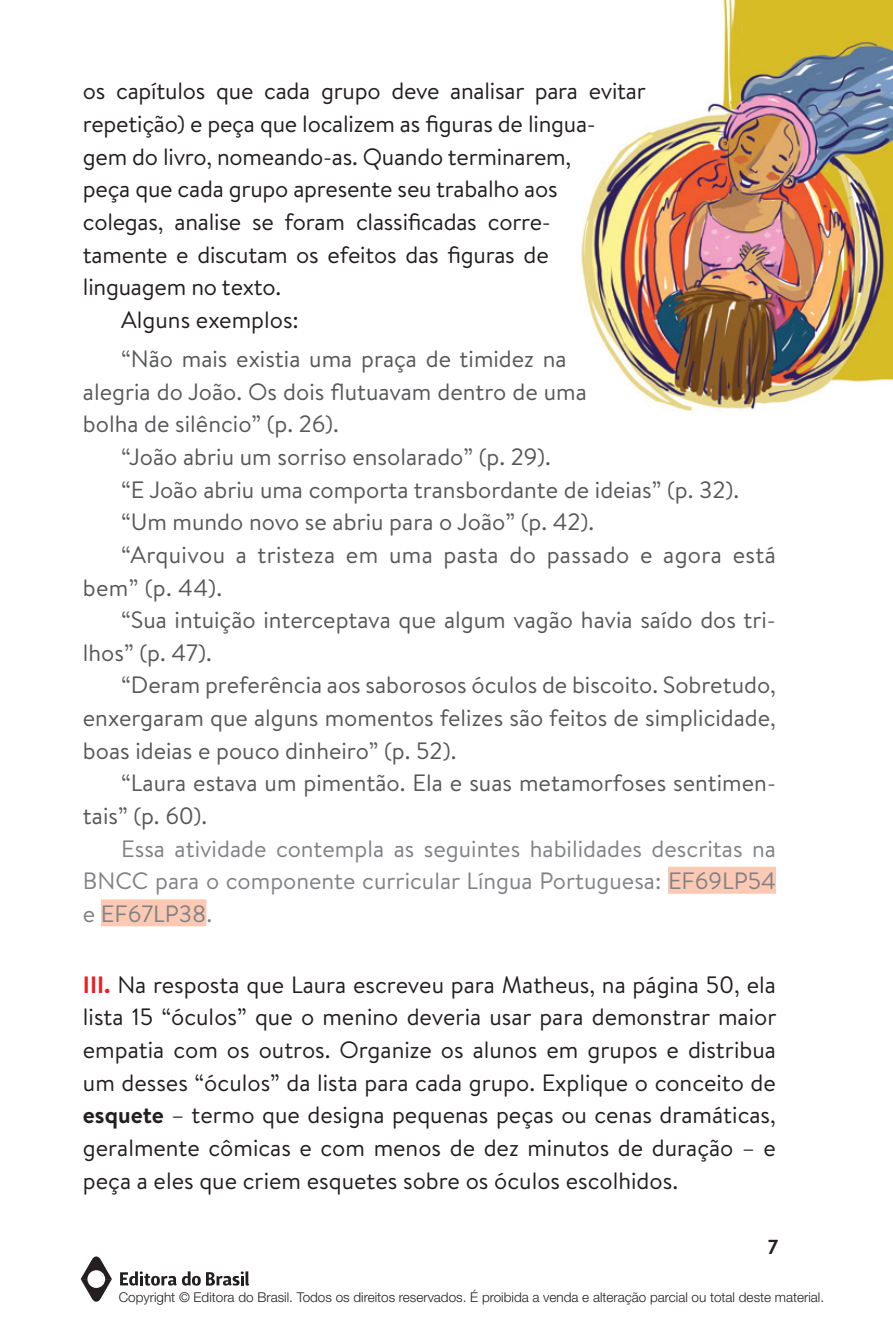
<style>
.page{position:relative;width:893px;height:1340px;background:#fff}
.page>*{position:absolute;margin:0;border:0;box-sizing:border-box;transform-origin:0 0}
.t1{font:23.62px/32.6px "Brandon Text";letter-spacing:-.01em;color:#231f20;text-align:justify}
.t2{font:23.62px "Brandon Text";color:#57585a}
.t3{font:23.62px/32.6px "Brandon Text";color:#808285;text-align:justify}
.t4{font:700 20.25px "Brandon Text";color:#231f20}
.t5{font:300 13.5px "Helvetica Neue";color:#231f20}
.s1{font-weight:700;color:#ee1d23}
.s2{font-weight:700}
</style>
<div class="page">
<svg style="left:120px;top:1271px;width:129px;height:14px"></svg>
<svg style="left:81px;top:1256px;width:31px;height:46px"></svg>
<img style="left:581px;top:0;width:312px;height:411px">
<div style="left:668px;top:866px;width:108px;height:27px;background:#fcc9b4"></div>
<div style="left:101px;top:899px;width:105px;height:27px;background:#fcc9b4"></div>
<p class="t1" style="left:83px;top:74px;width:565px">os capítulos que cada grupo deve analisar para evitar</p>
<p class="t1" style="left:83px;top:107px;width:515px">repetição) e peça que localizem as figuras de lingua-</p>
<p class="t1" style="left:83px;top:139px;width:490px">gem do livro, nomeando-as. Quando terminarem,</p>
<p class="t1" style="left:83px;top:172px;width:476px">peça que cada grupo apresente seu trabalho aos</p>
<p class="t1" style="left:83px;top:205px;width:470px">colegas, analise se foram classificadas corre-</p>
<p class="t1" style="left:83px;top:237px;width:467px">tamente e discutam os efeitos das figuras de</p>
<p class="t1" style="left:83px;top:270px;width:200px">linguagem no texto.</p>
<p class="t1" style="left:121px;top:303px;width:179px">Alguns exemplos:</p>
<p class="t2" style="left:121px;top:342px;width:447px">“Não mais existia uma praça de timidez na</p>
<p class="t2" style="left:83px;top:375px;width:505px">alegria do João. Os dois flutuavam dentro de uma</p>
<p class="t2" style="left:83px;top:408px;width:257px">bolha de silêncio” (p. 26).</p>
<p class="t2" style="left:121px;top:440px;width:431px">“João abriu um sorriso ensolarado” (p. 29).</p>
<p class="t2" style="left:121px;top:473px;width:619px">“E João abriu uma comporta transbordante de ideias” (p. 32).</p>
<p class="t2" style="left:121px;top:506px;width:475px">“Um mundo novo se abriu para o João” (p. 42).</p>
<p class="t2" style="left:121px;top:538px;width:656px">“Arquivou a tristeza em uma pasta do passado e agora está</p>
<p class="t2" style="left:83px;top:571px;width:141px">bem” (p. 44).</p>
<p class="t2" style="left:121px;top:603px;width:656px">“Sua intuição interceptava que algum vagão havia saído dos tri-</p>
<p class="t2" style="left:83px;top:636px;width:130px">lhos” (p. 47).</p>
<p class="t2" style="left:121px;top:669px;width:656px">“Deram preferência aos saborosos óculos de biscoito. Sobretudo,</p>
<p class="t2" style="left:83px;top:701px;width:695px">enxergaram que alguns momentos felizes são feitos de simplicidade,</p>
<p class="t2" style="left:83px;top:734px;width:375px">boas ideias e pouco dinheiro” (p. 52).</p>
<p class="t2" style="left:121px;top:767px;width:656px">“Laura estava um pimentão. Ela e suas metamorfoses sentimen-</p>
<p class="t2" style="left:83px;top:799px;width:126px">tais” (p. 60).</p>
<p class="t3" style="left:83px;top:831px;width:695px;text-indent:38px">Essa atividade contempla as seguintes habilidades descritas na BNCC para o componente curricular Língua Portuguesa: EF69LP54 e EF67LP38.</p>
<p class="t1" style="left:83px;top:967px;width:695px"><span class="s1">III.</span> Na resposta que Laura escreveu para Matheus, na página 50, ela lista 15 “óculos” que o menino deveria usar para demonstrar maior empatia com os outros. Organize os alunos em grupos e distribua um desses “óculos” da lista para cada grupo. Explique o conceito de <span class="s2">esquete</span> – termo que designa pequenas peças ou cenas dramáticas, geralmente cômicas e com menos de dez minutos de duração – e peça a eles que criem esquetes sobre os óculos escolhidos.</p>
<p class="t4" style="left:768px;top:1233px;width:12px">7</p>
<p class="t5" style="left:119px;top:1288px;width:707px">Copyright © Editora do Brasil. Todos os direitos reservados. É proibida a venda e alteração parcial ou total deste material.</p>
</div>
